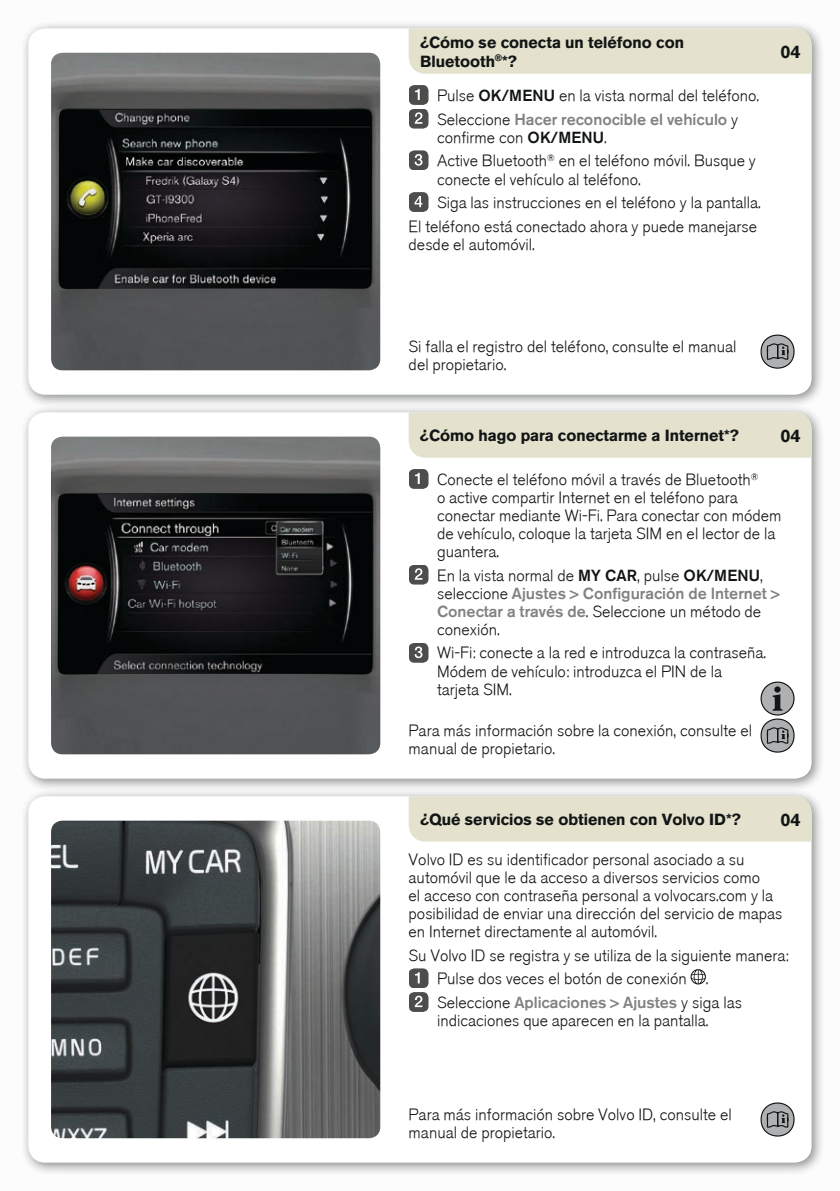
<style>
.page{position:relative;width:840px;height:1191px;background:#fff}
.page>*{position:absolute;margin:0;border:0;box-sizing:border-box;transform-origin:0 0}
.t1{font:700 18px "Volvo Sans";color:#121515}
.t2{font:300 16px/18px "Volvo Sans";color:#121515}
.t3{font:700 16px/19.2px "Volvo Sans";color:#121515}
.s1{font-style:inherit}
.s2{color:#818282}
</style>
<div class="page">
<div style="left:0;top:0;width:839px;height:1191px;background:#f6f6f6"></div>
<div style="left:20px;top:20px;width:804px;height:388px;background:#121515;opacity:.5"></div>
<div style="left:28px;top:28px;width:783px;height:367px;background:#fff;border-radius:17px"></div>
<div style="left:20px;top:404px;width:804px;height:388px;background:#121515;opacity:.5"></div>
<div style="left:28px;top:412px;width:783px;height:366px;background:#fff;border-radius:17px"></div>
<div style="left:20px;top:788px;width:804px;height:388px;background:#121515;opacity:.5"></div>
<div style="left:28px;top:796px;width:783px;height:366px;background:#fff;border-radius:17px"></div>
<img style="left:51px;top:53px;width:329px;height:317px">
<svg style="left:67px;top:109px;width:294px;height:1px"></svg>
<div style="left:408px;top:28px;width:403px;height:46px;background:#e4e1cc"></div>
<img style="left:51px;top:437px;width:329px;height:317px">
<svg style="left:66px;top:493px;width:296px;height:1px"></svg>
<div style="left:408px;top:412px;width:403px;height:46px;background:#e4e1cc"></div>
<div style="left:408px;top:796px;width:403px;height:45px;background:#e4e1cc"></div>
<img style="left:51px;top:820px;width:329px;height:318px">
<svg style="left:409px;top:85px;width:19px;height:44px"></svg>
<svg style="left:409px;top:150px;width:19px;height:20px"></svg>
<svg style="left:409px;top:192px;width:19px;height:20px"></svg>
<svg style="left:760px;top:334px;width:34px;height:35px"></svg>
<svg style="left:409px;top:469px;width:19px;height:20px"></svg>
<svg style="left:409px;top:565px;width:19px;height:19px"></svg>
<svg style="left:409px;top:643px;width:19px;height:19px"></svg>
<svg style="left:760px;top:718px;width:34px;height:34px"></svg>
<div style="left:760px;top:682px;width:33px;height:33px;background:#afb0b1;border-radius:50%"></div>
<div style="left:760px;top:681px;width:34px;height:34px;border:1px solid #121515;border-radius:50%"></div>
<svg style="left:772px;top:686px;width:10px;height:24px"></svg>
<svg style="left:760px;top:1102px;width:34px;height:34px"></svg>
<svg style="left:690px;top:969px;width:15px;height:15px"></svg>
<svg style="left:409px;top:968px;width:19px;height:44px"></svg>
<p class="t3" style="left:420px;top:32px;width:265px">¿Cómo se conecta un teléfono con<br>Bluetooth<sup>®</sup>*?</p>
<p class="t2" style="left:437px;top:84px;width:323px;line-height:23.6px">Pulse <span class="s1">OK/MENU</span> en la vista normal del teléfono.<br>Seleccione <span class="s2">Hacer reconocible el vehículo</span> y</p>
<p class="t2" style="left:437px;top:126px;width:320px;line-height:23.6px">confirme con <span class="s1">OK/MENU</span>.<br>Active Bluetooth<sup>®</sup> en el teléfono móvil. Busque y</p>
<p class="t2" style="left:437px;top:170px;width:205px">conecte el vehículo al teléfono.</p>
<p class="t2" style="left:437px;top:194px;width:325px">Siga las instrucciones en el teléfono y la pantalla.</p>
<p class="t2" style="left:408px;top:218px;width:350px">El teléfono está conectado ahora y puede manejarse</p>
<p class="t2" style="left:408px;top:236px;width:128px">desde el automóvil.</p>
<p class="t1" style="left:780px;top:39px;width:22px">04</p>
<p class="t2" style="left:408px;top:338px;width:329px">Si falla el registro del teléfono, consulte el manual del propietario.</p>
<p class="t3" style="left:420px;top:425px;width:320px">¿Cómo hago para conectarme a Internet*?</p>
<p class="t1" style="left:780px;top:423px;width:22px">04</p>
<p class="t2" style="left:437px;top:471px;width:346px">Conecte el teléfono móvil a través de Bluetooth<sup>®<br></sup>o active compartir Internet en el teléfono para conectar mediante Wi-Fi. Para conectar con módem de vehículo, coloque la tarjeta SIM en el lector de la guantera.</p>
<p class="t2" style="left:437px;top:566px;width:344px">En la vista normal de <span class="s1">MY CAR</span>, pulse <span class="s1">OK/MENU</span>, seleccione <span class="s2">Ajustes &gt; Configuración de Internet &gt; Conectar a través de</span>. Seleccione un método de conexión.</p>
<p class="t2" style="left:437px;top:644px;width:330px">Wi-Fi: conecte a la red e introduzca la contraseña.<br>Módem de vehículo: introduzca el PIN de la tarjeta SIM.</p>
<p class="t2" style="left:408px;top:722px;width:345px">Para más información sobre la conexión, consulte el manual de propietario.</p>
<p class="t3" style="left:420px;top:809px;width:322px">¿Qué servicios se obtienen con Volvo ID*?</p>
<p class="t1" style="left:780px;top:806px;width:22px">04</p>
<p class="t2" style="left:408px;top:851px;width:375px">Volvo ID es su identificador personal asociado a su automóvil que le da acceso a diversos servicios como<br>el acceso con contraseña personal a volvocars.com y la posibilidad de enviar una dirección del servicio de mapas en Internet directamente al automóvil.</p>
<p class="t2" style="left:437px;top:943px;width:353px;line-height:23.6px;text-indent:-28px">Su Volvo ID se registra y se utiliza de la siguiente manera:<br>Pulse dos veces el botón de conexión .<br>Seleccione <span class="s2">Aplicaciones &gt; Ajustes</span> y siga las</p>
<p class="t2" style="left:437px;top:1012px;width:273px">indicaciones que aparecen en la pantalla.</p>
<p class="t2" style="left:408px;top:1106px;width:324px">Para más información sobre Volvo ID, consulte el manual de propietario.</p>
</div>
